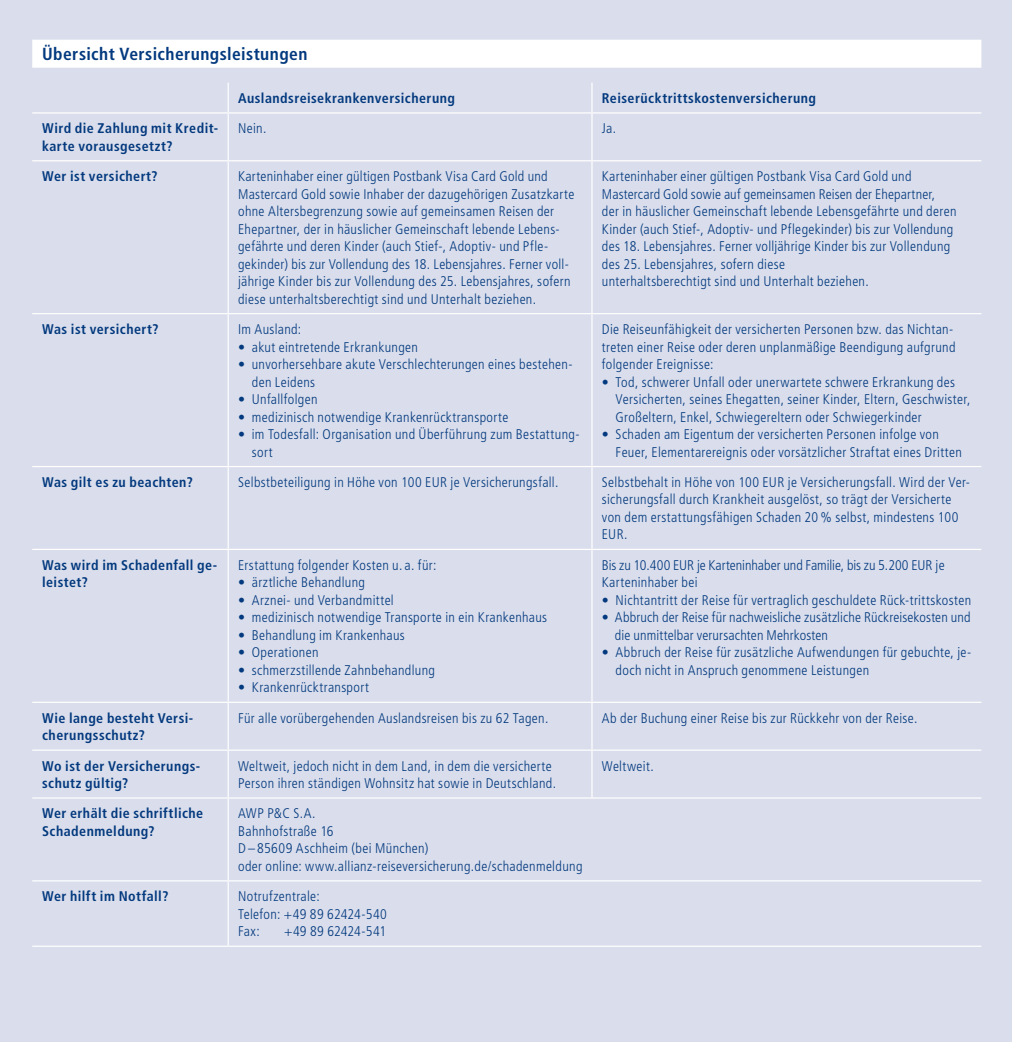
<style>
.page{position:relative;width:1012px;height:1042px;background:#dadeec}
.page>*{position:absolute;margin:0;border:0;box-sizing:border-box;transform-origin:0 0}
.t1{font:700 condensed 17.5px "Frutiger LT Std";letter-spacing:.025em;color:#03397e}
.t2{font:300 condensed 14px/17.5px "Frutiger LT Std";letter-spacing:.025em;color:#03397e}
.t3{font:700 condensed 14px/17.5px "Frutiger LT Std";letter-spacing:.03em;color:#03397e}
.t4{font:300 condensed 14px/17.5px "Frutiger LT Std";color:#03397e}
.t5{font:300 condensed 14px "Frutiger LT Std";letter-spacing:.005em;color:#03397e}
</style>
<div class="page">
<svg style="left:228px;top:83px;width:1px;height:29px"></svg>
<hr style="left:591px;top:83px;width:2px;height:29px;background:#fff">
<hr style="left:32px;top:112px;width:196px;height:2px;background:#fff">
<hr style="left:228px;top:112px;width:364px;height:2px;background:#fff">
<hr style="left:228px;top:114px;width:1px;height:46px;background:#fff">
<hr style="left:592px;top:112px;width:389px;height:2px;background:#fff">
<hr style="left:591px;top:114px;width:2px;height:46px;background:#fff">
<hr style="left:32px;top:160px;width:196px;height:1px;background:#fff">
<hr style="left:228px;top:160px;width:364px;height:1px;background:#fff">
<hr style="left:228px;top:161px;width:1px;height:152px;background:#fff">
<hr style="left:592px;top:160px;width:389px;height:1px;background:#fff">
<hr style="left:591px;top:161px;width:2px;height:152px;background:#fff">
<hr style="left:32px;top:313px;width:196px;height:1px;background:#fff">
<hr style="left:228px;top:313px;width:364px;height:1px;background:#fff">
<hr style="left:228px;top:314px;width:1px;height:152px;background:#fff">
<hr style="left:592px;top:313px;width:389px;height:1px;background:#fff">
<hr style="left:591px;top:314px;width:2px;height:152px;background:#fff">
<hr style="left:32px;top:466px;width:196px;height:1px;background:#fff">
<hr style="left:228px;top:466px;width:364px;height:1px;background:#fff">
<hr style="left:228px;top:467px;width:1px;height:82px;background:#fff">
<hr style="left:592px;top:466px;width:389px;height:1px;background:#fff">
<hr style="left:591px;top:467px;width:2px;height:82px;background:#fff">
<hr style="left:32px;top:549px;width:196px;height:1px;background:#fff">
<hr style="left:228px;top:549px;width:364px;height:1px;background:#fff">
<hr style="left:228px;top:550px;width:1px;height:152px;background:#fff">
<hr style="left:592px;top:549px;width:389px;height:1px;background:#fff">
<hr style="left:591px;top:550px;width:2px;height:152px;background:#fff">
<hr style="left:32px;top:702px;width:196px;height:1px;background:#fff">
<hr style="left:228px;top:702px;width:364px;height:1px;background:#fff">
<hr style="left:228px;top:703px;width:1px;height:46px;background:#fff">
<hr style="left:592px;top:702px;width:389px;height:1px;background:#fff">
<hr style="left:591px;top:703px;width:2px;height:46px;background:#fff">
<hr style="left:32px;top:749px;width:196px;height:2px;background:#fff">
<hr style="left:228px;top:749px;width:364px;height:2px;background:#fff">
<hr style="left:228px;top:751px;width:1px;height:46px;background:#fff">
<hr style="left:592px;top:749px;width:389px;height:2px;background:#fff">
<hr style="left:591px;top:751px;width:2px;height:46px;background:#fff">
<hr style="left:32px;top:797px;width:196px;height:1px;background:#fff">
<hr style="left:228px;top:797px;width:364px;height:1px;background:#fff">
<hr style="left:228px;top:798px;width:1px;height:82px;background:#fff">
<hr style="left:592px;top:797px;width:389px;height:1px;background:#fff">
<hr style="left:32px;top:880px;width:196px;height:1px;background:#fff">
<hr style="left:228px;top:880px;width:364px;height:1px;background:#fff">
<hr style="left:228px;top:881px;width:1px;height:64px;background:#fff">
<hr style="left:592px;top:880px;width:389px;height:1px;background:#fff">
<hr style="left:32px;top:945px;width:196px;height:2px;background:#fff">
<hr style="left:228px;top:945px;width:364px;height:2px;background:#fff">
<hr style="left:592px;top:945px;width:389px;height:2px;background:#fff">
<div style="left:32px;top:40px;width:949px;height:28px;background:#fff"></div>
<p class="t1" style="left:42px;top:43px;width:267px">Übersicht Versicherungsleistungen</p>
<p class="t3" style="left:238px;top:89px;width:218px">Auslandsreisekrankenversicherung</p>
<p class="t3" style="left:602px;top:89px;width:216px">Reiserücktrittskostenversicherung</p>
<p class="t3" style="left:42px;top:120px;width:177px">Wird die Zahlung mit Kredit&shy;karte vorausgesetzt?</p>
<p class="t2" style="left:238px;top:120px;width:30px">Nein.</p>
<p class="t2" style="left:602px;top:120px;width:16px">Ja.</p>
<p class="t3" style="left:42px;top:168px;width:117px">Wer ist versichert?</p>
<p class="t2" style="left:238px;top:168px;width:338px">Karteninhaber einer gültigen Postbank Visa Card Gold und Mastercard Gold sowie Inhaber der dazugehörigen Zusatzkarte ohne Altersbegrenzung sowie auf gemeinsamen Reisen der Ehepartner, der in häuslicher Gemeinschaft lebende Lebens&shy;gefährte und deren Kinder (auch Stief-, Adoptiv- und Pfle&shy;gekinder) bis zur Vollendung des 18. Lebensjahres. Ferner voll&shy;jährige Kinder bis zur Vollendung des 25. Lebensjahres, sofern diese unterhaltsberechtigt sind und Unterhalt beziehen.</p>
<p class="t2" style="left:602px;top:168px;width:356px">Karteninhaber einer gültigen Postbank Visa Card Gold und Mastercard Gold sowie auf gemeinsamen Reisen der Ehepartner,<br>der in häuslicher Gemeinschaft lebende Lebensgefährte und deren Kinder (auch Stief-, Adoptiv- und Pflegekinder) bis zur Vollendung des 18. Lebensjahres. Ferner volljährige Kinder bis zur Vollendung des 25. Lebensjahres, sofern diese<br>unterhaltsberechtigt sind und Unterhalt beziehen.</p>
<p class="t3" style="left:42px;top:320px;width:118px">Was ist versichert?</p>
<p class="t2" style="left:238px;top:321px;width:65px">Im Ausland:</p>
<p class="t2" style="left:238px;top:338px;width:181px">• akut eintretende Erkrankungen</p>
<p class="t2" style="left:252px;top:356px;width:322px;text-indent:-14px">• unvorhersehbare akute Verschlechterungen eines bestehen&shy;den Leidens</p>
<p class="t2" style="left:238px;top:391px;width:81px">• Unfallfolgen</p>
<p class="t2" style="left:238px;top:408px;width:272px">• medizinisch notwendige Krankenrücktransporte</p>
<p class="t2" style="left:252px;top:426px;width:329px;text-indent:-14px">• im Todesfall: Organisation und Überführung zum Bestattung&shy;sort</p>
<p class="t2" style="left:602px;top:321px;width:355px">Die Reiseunfähigkeit der versicherten Personen bzw. das Nichtan&shy;treten einer Reise oder deren unplanmäßige Beendigung aufgrund folgender Ereignisse:</p>
<p class="t2" style="left:616px;top:373px;width:356px;text-indent:-14px">• Tod, schwerer Unfall oder unerwartete schwere Erkrankung des<br>Versicherten, seines Ehegatten, seiner Kinder, Eltern, Geschwister,<br>Großeltern, Enkel, Schwiegereltern oder Schwiegerkinder</p>
<p class="t2" style="left:616px;top:426px;width:348px;text-indent:-14px">• Schaden am Eigentum der versicherten Personen infolge von<br>Feuer, Elementarereignis oder vorsätzlicher Straftat eines Dritten</p>
<p class="t3" style="left:42px;top:473px;width:152px">Was gilt es zu beachten?</p>
<p class="t2" style="left:238px;top:473px;width:322px">Selbstbeteiligung in Höhe von 100 EUR je Versicherungsfall.</p>
<p class="t2" style="left:602px;top:473px;width:370px">Selbstbehalt in Höhe von 100 EUR je Versicherungsfall. Wird der Ver&shy;sicherungsfall durch Krankheit ausgelöst, so trägt der Versicherte von dem erstattungsfähigen Schaden 20 % selbst, mindestens 100<br>EUR.</p>
<p class="t3" style="left:42px;top:556px;width:177px">Was wird im Schadenfall ge&shy;leistet?</p>
<p class="t2" style="left:238px;top:556px;width:200px">Erstattung folgender Kosten u. a. für:</p>
<p class="t4" style="left:602px;top:556px;width:344px">Bis zu 10.400 EUR je Karteninhaber und Familie, bis zu 5.200 EUR je<br>Karteninhaber bei</p>
<p class="t2" style="left:602px;top:591px;width:371px">• Nichtantritt der Reise für vertraglich geschuldete Rück-trittskosten</p>
<p class="t2" style="left:615px;top:609px;width:357px;text-indent:-13px">• Abbruch der Reise für nachweisliche zusätzliche Rückreisekosten und die unmittelbar verursachten Mehrkosten</p>
<p class="t2" style="left:616px;top:644px;width:357px;text-indent:-14px">• Abbruch der Reise für zusätzliche Aufwendungen für gebuchte, je&shy;doch nicht in Anspruch genommene Leistungen</p>
<p class="t2" style="left:238px;top:574px;width:128px">• ärztliche Behandlung</p>
<p class="t2" style="left:238px;top:591px;width:157px">• Arznei- und Verbandmittel</p>
<p class="t2" style="left:238px;top:609px;width:311px">• medizinisch notwendige Transporte in ein Krankenhaus</p>
<p class="t2" style="left:238px;top:626px;width:168px">• Behandlung im Krankenhaus</p>
<p class="t2" style="left:238px;top:644px;width:82px">• Operationen</p>
<p class="t2" style="left:238px;top:661px;width:198px">• schmerzstillende Zahnbehandlung</p>
<p class="t2" style="left:238px;top:679px;width:132px">• Krankenrücktransport</p>
<p class="t3" style="left:42px;top:709px;width:153px">Wie lange besteht Versi&shy;cherungsschutz?</p>
<p class="t2" style="left:238px;top:709px;width:312px">Für alle vorübergehenden Auslandsreisen bis zu 62 Tagen.</p>
<p class="t2" style="left:602px;top:709px;width:317px">Ab der Buchung einer Reise bis zur Rückkehr von der Reise.</p>
<p class="t3" style="left:42px;top:757px;width:160px">Wo ist der Versicherungs&shy;schutz gültig?</p>
<p class="t2" style="left:238px;top:757px;width:319px">Weltweit, jedoch nicht in dem Land, in dem die versicherte<br>Person ihren ständigen Wohnsitz hat sowie in Deutschland.</p>
<p class="t2" style="left:602px;top:757px;width:53px">Weltweit.</p>
<p class="t3" style="left:42px;top:805px;width:163px">Wer erhält die schriftliche<br>Schadenmeldung?</p>
<p class="t2" style="left:238px;top:805px;width:346px">AWP P&amp;C S.A.<br>Bahnhofstraße 16<br>D – 85609 Aschheim (bei München)<br>oder online: www.allianz-reiseversicherung.de/schadenmeldung</p>
<p class="t3" style="left:42px;top:887px;width:128px">Wer hilft im Notfall?</p>
<p class="t2" style="left:238px;top:888px;width:150px">Notrufzentrale:<br>Telefon: +49 89 62424-540<br>Fax:</p>
<p class="t5" style="left:284px;top:923px;width:104px">+49 89 62424-541</p>
</div>
